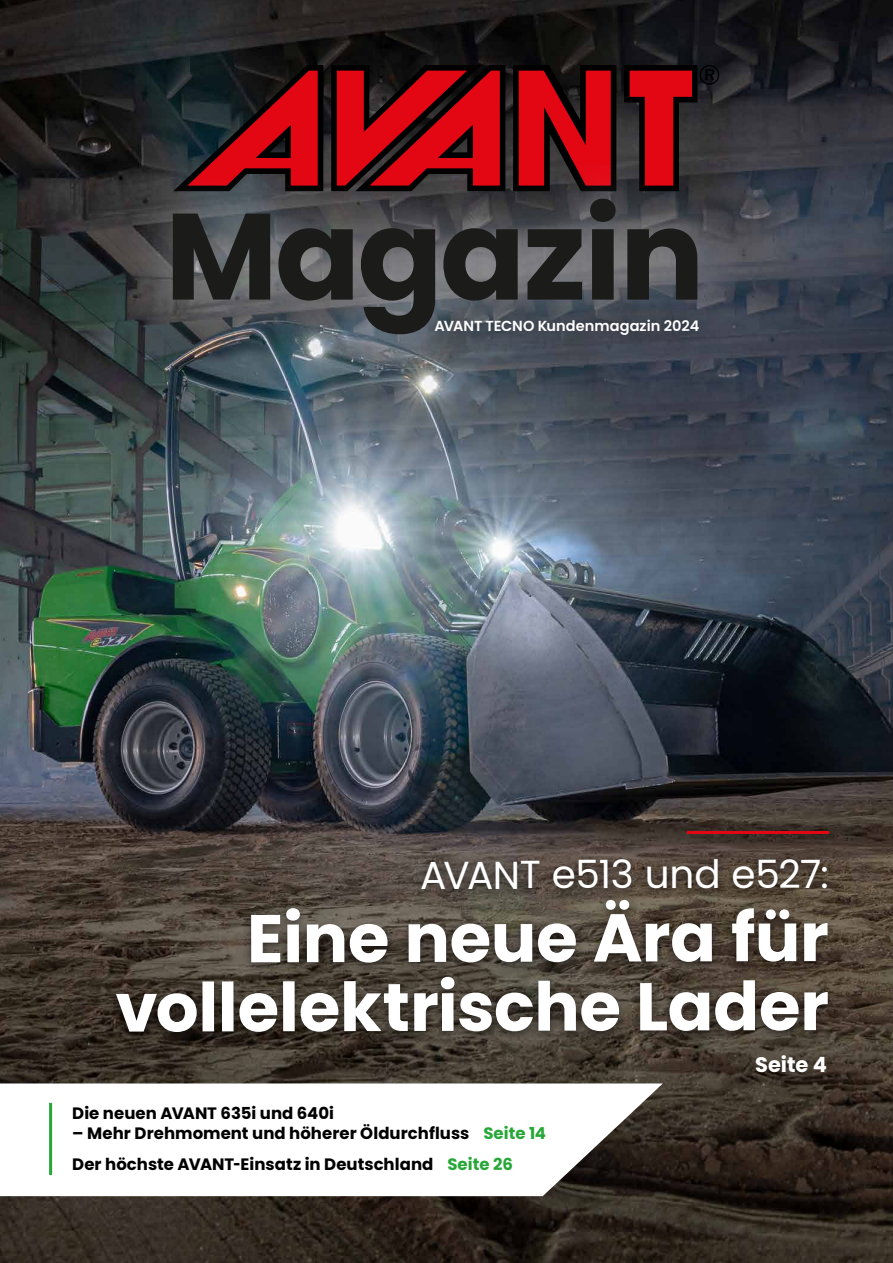
<style>
.page{position:relative;width:893px;height:1263px;background:#fff}
.page>*{position:absolute;margin:0;border:0;box-sizing:border-box;transform-origin:0 0}
.t1{font:700 67.5px/69.2px "Poppins";letter-spacing:-.01em;color:#fff;text-align:right}
.t2{font:39px "Poppins";letter-spacing:-.015em;color:#fff}
.t3{font:700 21px "Poppins";letter-spacing:-.005em;color:#fff}
.t4{font:700 16.5px/31.5px "Poppins";color:#000}
.t5{font:600 14.55px "Poppins";color:#fff}
.s1{color:#27a737}
</style>
<div class="page">
<img style="left:0;top:0;width:893px;height:1263px">
<div style="left:108px;top:853px;width:729px;height:191px;background:#000;opacity:.5"></div>
<svg style="left:0;top:1083px;width:663px;height:113px"></svg>
<hr style="left:49px;top:1103px;width:3px;height:72px;background:#27a737">
<svg style="left:173px;top:65px;width:150px;height:85px;background:#50161c"></svg>
<svg style="left:513px;top:65px;width:103px;height:85px;background:#8b060e"></svg>
<svg style="left:331px;top:65px;width:174px;height:85px;background:#8b080f"></svg>
<svg style="left:624px;top:65px;width:95px;height:85px;background:#6c161b"></svg>
<hr style="left:687px;top:831px;width:142px;height:3px;background:#e30613">
<div style="left:121px;top:150px;width:627px;height:234px;background:#fff;opacity:.47"></div>
<svg style="left:278px;top:199px;width:419px;height:135px;background:#3f4145"></svg>
<svg style="left:173px;top:214px;width:97px;height:86px;background:#303232"></svg>
<p class="t5" style="left:434px;top:317px;width:266px">AVANT TECNO Kundenmagazin 2024</p>
<h2 class="t2" style="left:420px;top:852px;width:410px">AVANT e513 und e527:</h2>
<h1 class="t1" style="left:115px;top:904px;width:715px">Eine neue Ära für vollelektrische Lader</h1>
<p class="t4" style="left:72px;top:1098px;width:263px">Die neuen AVANT 635i und 640i</p>
<p class="t4" style="left:72px;top:1117px;width:475px">– Mehr Drehmoment und höherer Öldurchfluss <span class="s1">Seite 14<br></span>Der höchste AVANT-Einsatz in Deutschland <span class="s1">Seite 26</span></p>
<p class="t3" style="left:755px;top:1053px;width:73px">Seite 4</p>
</div>
